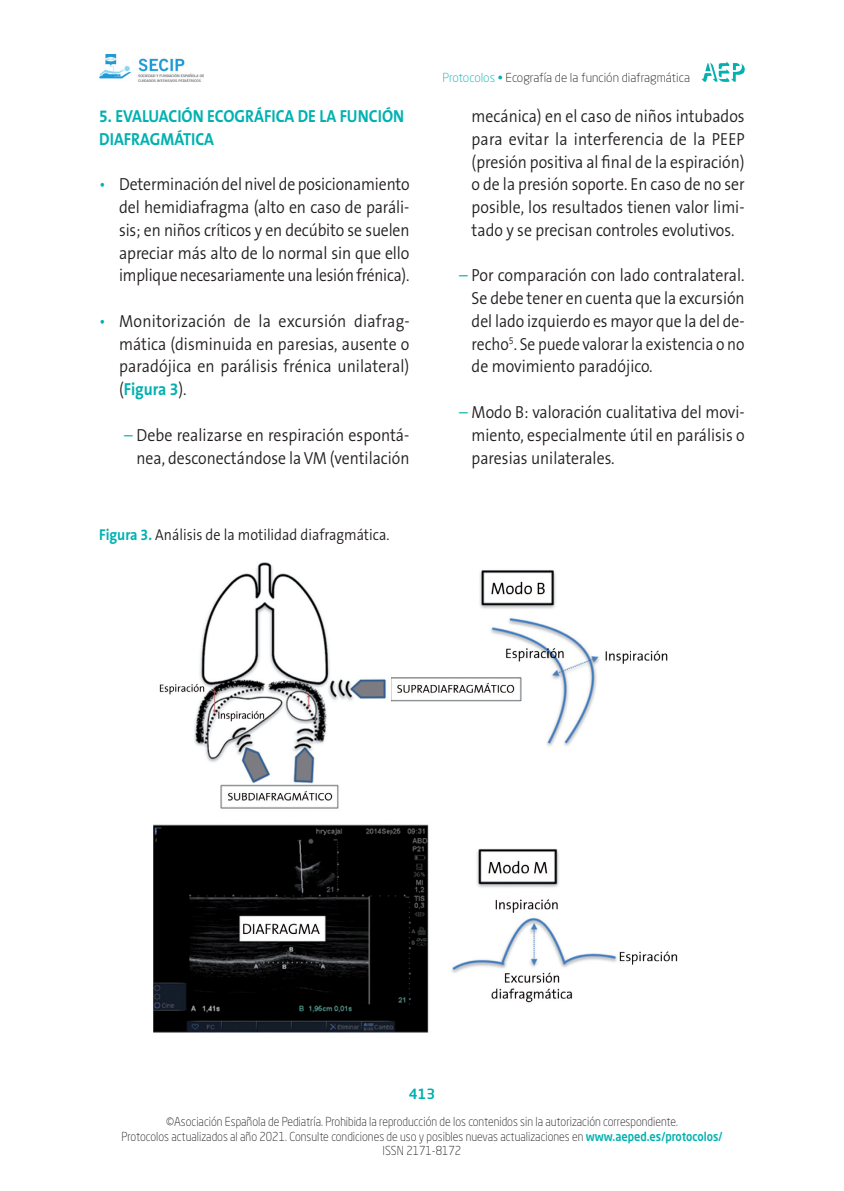
<style>
.page{position:relative;width:844px;height:1191px;background:#fff}
.page>*{position:absolute;margin:0;border:0;box-sizing:border-box;transform-origin:0 0}
.t1{font:300 17.5px/22.8px "The Sans B Plus W4";color:#231f20;text-align:justify;scale:.9 1}
.t2{font:300 17.5px/22.8px "The Sans B Plus W4";color:#231f20;text-align:justify;scale:.91 1}
.t3{font:700 17.5px/22.8px "The Sans B Plus W7";color:#00b1b0;scale:.9 1}
.t4{font:300 15.75px "The Sans B Plus W4";color:#231f20;scale:.9 1}
.t5{font:500 14px "Neo Sans Std";color:#00b1b0}
.t6{font:300 12.25px/14.7px "Neo Sans Std";color:#231f20;text-align:center;scale:.9 1}
.t7{font:300 12.25px "Neo Sans Std";color:#231f20}
.s1{color:#00b1b0}
.s2{font-family:"The Sans B Plus W4";font-weight:300;color:#231f20}
.s3{font-family:"The Sans B Plus W7";font-weight:700;color:#00b1b0}
.s4{font-weight:500;color:#00b1b0}
</style>
<div class="page">
<svg style="left:701px;top:61px;width:43px;height:21px"></svg>
<img style="left:99px;top:54px;width:104px;height:28px">
<img style="left:153px;top:562px;width:525px;height:470px">
<p class="t3" style="left:99px;top:105px;width:340px">5. EVALUACIÓN ECOGRÁFICA DE LA FUNCIÓN<br>DIAFRAGMÁTICA</p>
<p class="t1" style="left:119px;top:173px;width:324px;text-indent:-20px"><span class="s1">•</span> Determinación del nivel de posicionamiento del hemidiafragma (alto en caso de paráli&shy;sis; en niños críticos y en decúbito se suelen apreciar más alto de lo normal sin que ello implique necesariamente una lesión frénica).</p>
<p class="t2" style="left:119px;top:310px;width:320px;text-indent:-20px"><span class="s1">•</span> Monitorización de la excursión diafrag&shy;mática (disminuida en paresias, ausente o paradójica en parálisis frénica unilateral)</p>
<p class="t3" style="left:119px;top:378px;width:77px"><span class="s2">(</span>Figura 3<span class="s2">).</span></p>
<p class="t2" style="left:124px;top:423px;width:315px;text-align:right"><span class="s1">–</span> Debe realizarse en respiración espontá&shy;nea, desconectándose la VM (ventilación</p>
<p class="t4" style="left:99px;top:525px;width:324px"><span class="s3">Figura 3.</span> Análisis de la motilidad diafragmática.</p>
<p class="t7" style="left:442px;top:70px;width:249px"><span class="s1">Protocolos •</span> Ecografía de la función diafragmática</p>
<p class="t1" style="left:471px;top:105px;width:305px">mecánica) en el caso de niños intubados para evitar la interferencia de la PEEP (presión positiva al final de la espiración) o de la presión soporte. En caso de no ser posible, los resultados tienen valor limi&shy;tado y se precisan controles evolutivos.</p>
<p class="t2" style="left:471px;top:264px;width:301px;text-indent:-12px"><span class="s1">–</span> Por comparación con lado contralateral.<br>Se debe tener en cuenta que la excursión del lado izquierdo es mayor que la del de&shy;recho<sup>5</sup>. Se puede valorar la existencia o no de movimiento paradójico.</p>
<p class="t1" style="left:471px;top:401px;width:305px;text-indent:-12px"><span class="s1">–</span> Modo B: valoración cualitativa del movi&shy;miento, especialmente útil en parálisis o paresias unilaterales.</p>
<p class="t5" style="left:408px;top:1085px;width:28px">413</p>
<p class="t6" style="left:121px;top:1114px;width:669px">©Asociación Española de Pediatría. Prohibida la reproducción de los contenidos sin la autorización correspondiente.<br>Protocolos actualizados al año 2021. Consulte condiciones de uso y posibles nuevas actualizaciones en <span class="s4">www.aeped.es/protocolos/<br></span>ISSN 2171-8172</p>
</div>
